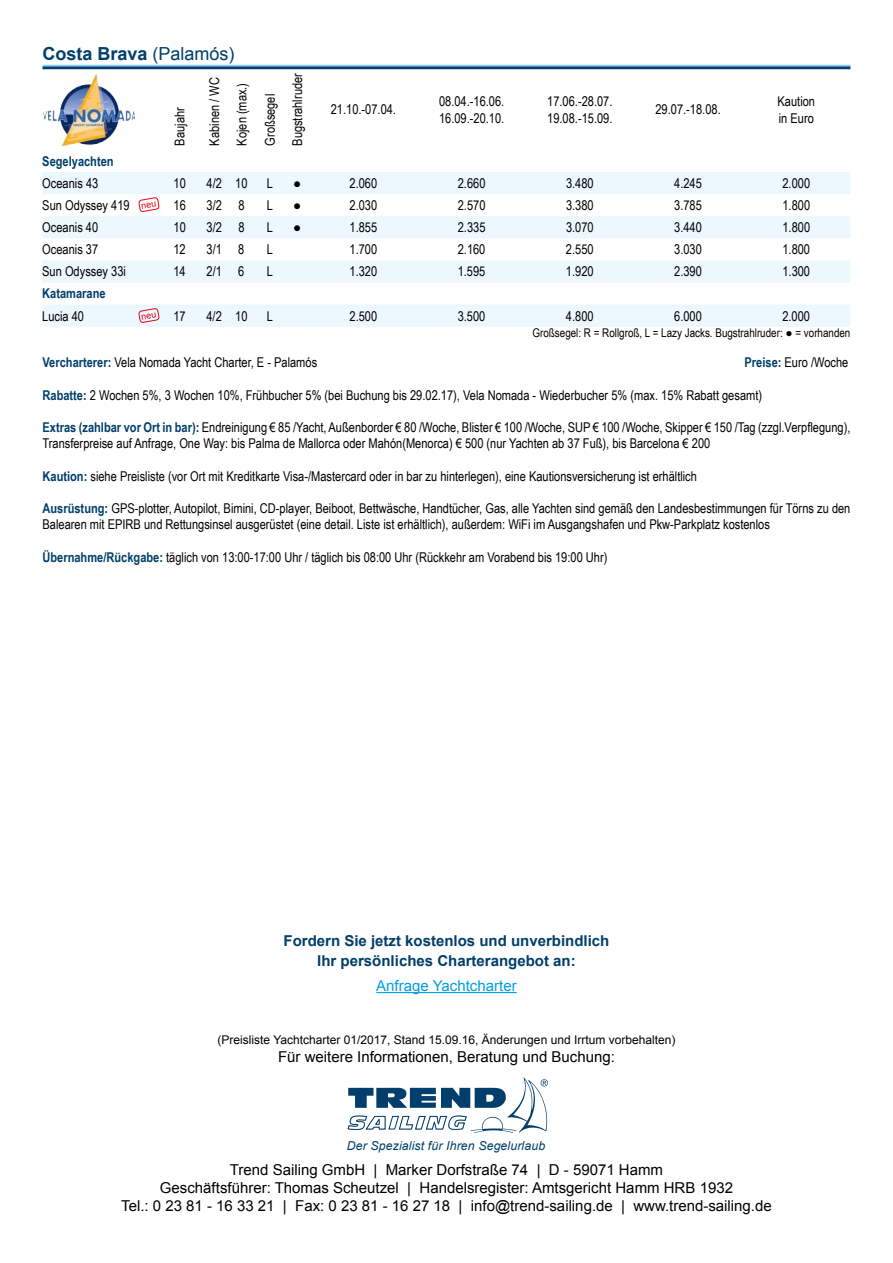
<style>
.page{position:relative;width:893px;height:1263px;background:#fff}
.page>*{position:absolute;margin:0;border:0;box-sizing:border-box;transform-origin:0 0}
.t1{font:700 18px "Arial";color:#003f6b}
.t2{font:15px/18px "Arial";color:#000;text-align:center}
.t3{font:700 15px/19.8px "Arial";color:#003f6b;text-align:center}
.t4{font:15px "Arial";color:#009fe3}
.t5{font:13.5px/16.2px "Arial Narrow";color:#000}
.t6{font:700 13.5px "Arial Narrow";color:#003f6b}
.t7{font:13.5px "Arial";color:#000}
.t8{font:italic 12.3px "Arial";letter-spacing:.01em;color:#003f6b}
.t9{font:12px "Arial";color:#000}
.t10{font:12px "Arial Narrow";color:#000}
.s1{font-weight:400}
.s2{font-weight:700;color:#003f6b}
</style>
<div class="page">
<svg style="left:42px;top:172px;width:808px;height:155px;fill:#ecf7fe"></svg>
<img style="left:43px;top:73px;width:93px;height:73px">
<hr style="left:376px;top:992px;width:141px;height:1px;background:#009fe3">
<svg style="left:347px;top:1077px;width:201px;height:56px"></svg>
<hr style="left:43px;top:66px;width:807px;height:3px;background:#003f6b">
<hr style="left:43px;top:65px;width:807px;height:1px;background:#83d0f5">
<svg style="left:139px;top:197px;width:20px;height:21px"></svg>
<svg style="left:139px;top:308px;width:20px;height:19px"></svg>
<h1 class="t1" style="left:43px;top:42px;width:194px">Costa Brava <span class="s1">(Palamós)</span></h1>
<p class="t5" style="left:171px;top:146px;width:40px;rotate:-90deg">Baujahr</p>
<p class="t5" style="left:200px;top:146px;width:74px;line-height:27.8px;rotate:-90deg">Kabinen / WC<br>Kojen (max.)<br>Großsegel<br>Bugstrahlruder</p>
<p class="t5" style="left:331px;top:101px;width:67px">21.10.-07.04.</p>
<p class="t5" style="left:439px;top:93px;width:67px">08.04.-16.06.<br>16.09.-20.10.</p>
<p class="t5" style="left:547px;top:93px;width:67px">17.06.-28.07.<br>19.08.-15.09.</p>
<p class="t5" style="left:655px;top:101px;width:67px">29.07.-18.08.</p>
<p class="t5" style="left:778px;top:93px;width:39px">Kaution in Euro</p>
<p class="t6" style="left:42px;top:151px;width:73px">Segelyachten</p>
<p class="t5" style="left:42px;top:174px;width:57px">Oceanis 43</p>
<p class="t5" style="left:174px;top:174px;width:14px">10</p>
<p class="t5" style="left:207px;top:174px;width:43px">4/2 10</p>
<p class="t5" style="left:267px;top:174px;width:8px">L</p>
<p class="t7" style="left:293px;top:174px;width:10px">●</p>
<p class="t5" style="left:350px;top:174px;width:29px">2.060</p>
<p class="t5" style="left:458px;top:174px;width:29px">2.660</p>
<p class="t5" style="left:566px;top:174px;width:29px">3.480</p>
<p class="t5" style="left:674px;top:174px;width:29px">4.245</p>
<p class="t5" style="left:782px;top:174px;width:29px">2.000</p>
<p class="t5" style="left:42px;top:197px;width:89px">Sun Odyssey 419</p>
<p class="t5" style="left:174px;top:197px;width:14px">16</p>
<p class="t5" style="left:207px;top:197px;width:39px">3/2 8</p>
<p class="t5" style="left:267px;top:197px;width:8px">L</p>
<p class="t7" style="left:293px;top:196px;width:10px">●</p>
<p class="t5" style="left:350px;top:197px;width:29px">2.030</p>
<p class="t5" style="left:458px;top:197px;width:29px">2.570</p>
<p class="t5" style="left:566px;top:197px;width:29px">3.380</p>
<p class="t5" style="left:674px;top:197px;width:29px">3.785</p>
<p class="t5" style="left:782px;top:197px;width:29px">1.800</p>
<p class="t5" style="left:42px;top:219px;width:57px">Oceanis 40</p>
<p class="t5" style="left:173px;top:219px;width:14px">10</p>
<p class="t5" style="left:207px;top:219px;width:39px">3/2 8</p>
<p class="t5" style="left:267px;top:219px;width:8px">L</p>
<p class="t7" style="left:293px;top:218px;width:10px">●</p>
<p class="t5" style="left:350px;top:219px;width:29px">1.855</p>
<p class="t5" style="left:458px;top:219px;width:29px">2.335</p>
<p class="t5" style="left:566px;top:219px;width:29px">3.070</p>
<p class="t5" style="left:674px;top:219px;width:29px">3.440</p>
<p class="t5" style="left:782px;top:219px;width:29px">1.800</p>
<p class="t5" style="left:42px;top:241px;width:57px">Oceanis 37</p>
<p class="t5" style="left:173px;top:241px;width:14px">12</p>
<p class="t5" style="left:207px;top:241px;width:39px">3/1 8</p>
<p class="t5" style="left:267px;top:241px;width:8px">L</p>
<p class="t5" style="left:350px;top:241px;width:29px">1.700</p>
<p class="t5" style="left:458px;top:241px;width:29px">2.160</p>
<p class="t5" style="left:566px;top:241px;width:29px">2.550</p>
<p class="t5" style="left:674px;top:241px;width:29px">3.030</p>
<p class="t5" style="left:782px;top:241px;width:29px">1.800</p>
<p class="t5" style="left:42px;top:263px;width:85px">Sun Odyssey 33i</p>
<p class="t5" style="left:173px;top:263px;width:14px">14</p>
<p class="t5" style="left:206px;top:263px;width:39px">2/1 6</p>
<p class="t5" style="left:267px;top:263px;width:8px">L</p>
<p class="t5" style="left:349px;top:263px;width:29px">1.320</p>
<p class="t5" style="left:458px;top:263px;width:29px">1.595</p>
<p class="t5" style="left:566px;top:263px;width:29px">1.920</p>
<p class="t5" style="left:674px;top:263px;width:29px">2.390</p>
<p class="t5" style="left:782px;top:263px;width:29px">1.300</p>
<p class="t6" style="left:42px;top:283px;width:65px">Katamarane</p>
<p class="t5" style="left:42px;top:307px;width:43px">Lucia 40</p>
<p class="t5" style="left:173px;top:307px;width:14px">17</p>
<p class="t5" style="left:206px;top:307px;width:43px">4/2 10</p>
<p class="t5" style="left:267px;top:307px;width:8px">L</p>
<p class="t5" style="left:349px;top:307px;width:29px">2.500</p>
<p class="t5" style="left:458px;top:307px;width:29px">3.500</p>
<p class="t5" style="left:566px;top:307px;width:29px">4.800</p>
<p class="t5" style="left:674px;top:307px;width:29px">6.000</p>
<p class="t5" style="left:782px;top:307px;width:29px">2.000</p>
<p class="t10" style="left:533px;top:324px;width:319px">Großsegel: R = Rollgroß, L = Lazy Jacks. Bugstrahlruder: ● = vorhanden</p>
<p class="t5" style="left:43px;top:354px;width:276px"><span class="s2">Vercharterer:</span> Vela Nomada Yacht Charter, E - Palamós</p>
<p class="t5" style="left:745px;top:354px;width:105px"><span class="s2">Preise:</span> Euro /Woche</p>
<p class="t5" style="left:43px;top:386px;width:721px"><span class="s2">Rabatte:</span> 2 Wochen 5%, 3 Wochen 10%, Frühbucher 5% (bei Buchung bis 29.02.17), Vela Nomada - Wiederbucher 5% (max. 15% Rabatt gesamt)</p>
<p class="t5" style="left:43px;top:419px;width:809px"><span class="s2">Extras (zahlbar vor Ort in bar):</span> Endreinigung € 85 /Yacht, Außenborder € 80 /Woche, Blister € 100 /Woche, SUP € 100 /Woche, Skipper € 150 /Tag (zzgl.Verpflegung),<br>Transferpreise auf Anfrage, One Way: bis Palma de Mallorca oder Mahón(Menorca) € 500 (nur Yachten ab 37 Fuß), bis Barcelona € 200</p>
<p class="t5" style="left:43px;top:467px;width:656px"><span class="s2">Kaution:</span> siehe Preisliste (vor Ort mit Kreditkarte Visa-/Mastercard oder in bar zu hinterlegen), eine Kautionsversicherung ist erhältlich</p>
<p class="t5" style="left:43px;top:500px;width:809px"><span class="s2">Ausrüstung:</span> GPS-plotter, Autopilot, Bimini, CD-player, Beiboot, Bettwäsche, Handtücher, Gas, alle Yachten sind gemäß den Landesbestimmungen für Törns zu den<br>Balearen mit EPIRB und Rettungsinsel ausgerüstet (eine detail. Liste ist erhältlich), außerdem: WiFi im Ausgangshafen und Pkw-Parkplatz kostenlos</p>
<p class="t5" style="left:43px;top:548px;width:566px"><span class="s2">Übernahme/Rückgabe:</span> täglich von 13:00-17:00 Uhr / täglich bis 08:00 Uhr (Rückkehr am Vorabend bis 19:00 Uhr)</p>
<p class="t3" style="left:284px;top:931px;width:327px">Fordern Sie jetzt kostenlos und unverbindlich<br>Ihr persönliches Charterangebot an:</p>
<p class="t4" style="left:376px;top:976px;width:142px">Anfrage Yachtcharter</p>
<p class="t9" style="left:218px;top:1032px;width:459px">(Preisliste Yachtcharter 01/2017, Stand 15.09.16, Änderungen und Irrtum vorbehalten)</p>
<p class="t2" style="left:278px;top:1048px;width:338px">Für weitere Informationen, Beratung und Buchung:</p>
<p class="t8" style="left:347px;top:1137px;width:200px">Der Spezialist für Ihren Segelurlaub</p>
<p class="t2" style="left:121px;top:1160px;width:652px">Trend Sailing GmbH | Marker Dorfstraße 74 | D - 59071 Hamm<br>Geschäftsführer: Thomas Scheutzel | Handelsregister: Amtsgericht Hamm HRB 1932<br>Tel.: 0 23 81 - 16 33 21 | Fax: 0 23 81 - 16 27 18 | info@trend-sailing.de | www.trend-sailing.de</p>
</div>
